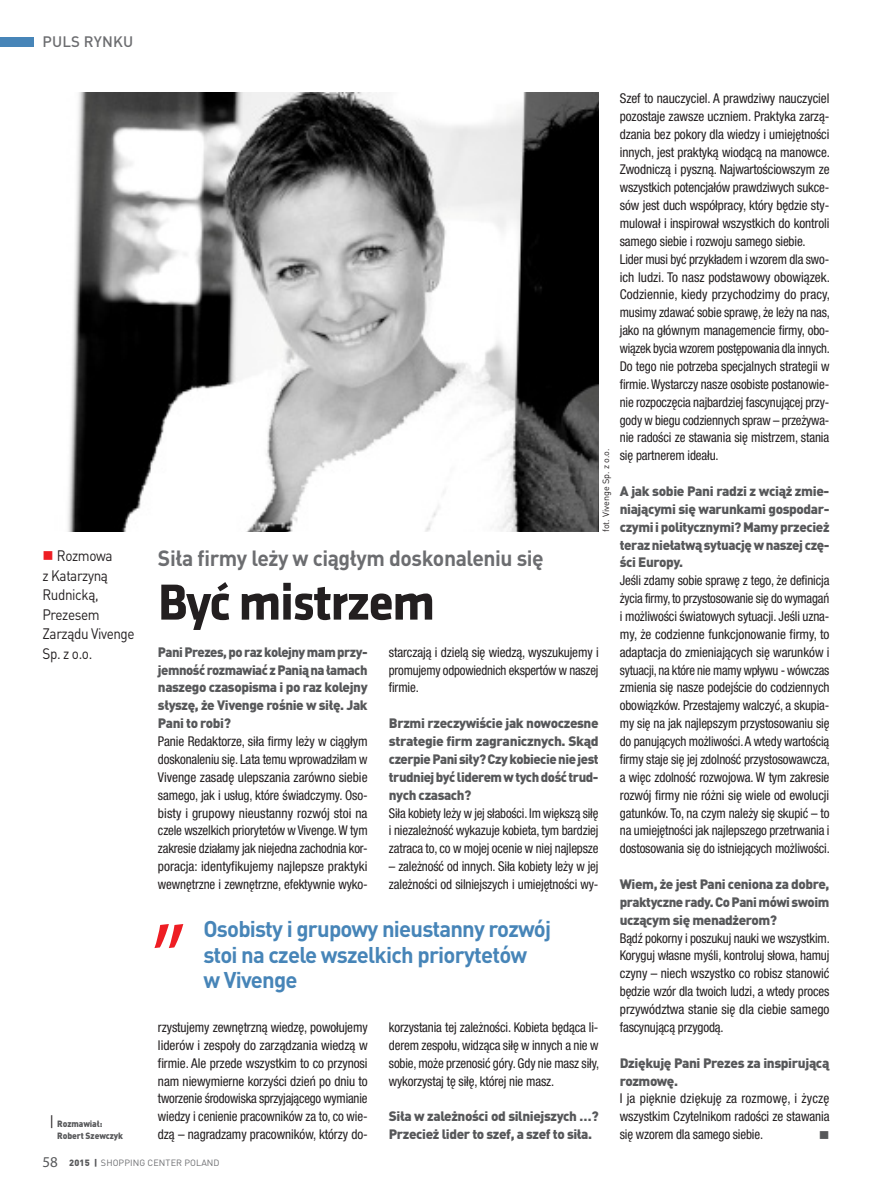
<style>
.page{position:relative;width:872px;height:1191px;background:#fff}
.page>*{position:absolute;margin:0;border:0;box-sizing:border-box;transform-origin:0 0}
.PODSTAWOWY{font:98.85px "Myriad Pro";color:#ee1d23}
.TYTUŁ{font:700 52.5px "Klavika";letter-spacing:-.03em;color:#231f20}
.wyimek{font:700 22.5px "DIN Pro";letter-spacing:-.035em;color:#4785b8}
.t1{font:700 21.75px "DIN Pro";letter-spacing:-.02em;color:#6c6d70}
.LEAD_boczny{font:15px/19.5px "DIN Pro";letter-spacing:-.03em;color:#231f20;scale:.9 1}
.PODSTAWOWY-2{font:condensed 13.5px/17.9px "Helvetica Neue LT Pro";letter-spacing:-.01em;color:#231f20;text-align:justify}
.PODSTAWOWY-3{font:condensed 13.5px/17.9px "Helvetica Neue LT Pro";letter-spacing:-.01em;color:#231f20;text-align:justify;scale:.96 1}
.PYTANIE{font:900 13.5px/17.9px "DIN Pro";letter-spacing:-.03em;color:#57585a;text-align:justify}
.PODSTAWOWY-4{font:condensed 13.5px/17.9px "Helvetica Neue LT Pro";letter-spacing:-.01em;color:#231f20;text-align:justify;scale:.95 1}
.PODSTAWOWY-5{font:13.5px "Wingdings";color:#57585a;scale:1.07 1}
.t2{font:9px "DIN Pro";letter-spacing:.01em;color:#6c6d70}
.LEAD_boczny-2{font:900 9px/12px "DIN Pro";letter-spacing:-.01em;color:#57585a;scale:.95 1}
.t3{font:9px "DIN Pro";color:#231f20}
.s1{color:#ee1d23}
.s2{font-weight:400;font-size:15px;color:#231f20}
.s3{font-family:"Myriad Pro";font-size:15px;color:#57585a}
.s4{font-weight:900;color:#57585a}
</style>
<div class="page">
<div style="left:0;top:37px;width:33px;height:10px;background:#4785b8"></div>
<img style="left:68px;top:92px;width:530px;height:439px">
<p class="LEAD_boczny" style="left:43px;top:545px;width:104px"><span class="s1">■</span> Rozmowa<br>z Katarzyną<br>Rudnicką,<br>Prezesem<br>Zarządu Vivenge<br>Sp. z o.o.</p>
<p class="LEAD_boczny-2" style="left:57px;top:1117px;width:71px;text-indent:-8px"><span class="s2">|</span> Rozmawiał:<br>Robert Szewczyk</p>
<p class="t1" style="left:158px;top:544px;width:387px">Siła firmy leży w ciągłym doskonaleniu się</p>
<p class="TYTUŁ" style="left:158px;top:564px;width:279px">Być mistrzem</p>
<p class="t3" style="left:600px;top:532px;width:85px;rotate:-90deg">fot. Vivenge Sp. z o.o.</p>
<p class="PYTANIE" style="left:158px;top:642px;width:211px">Pani Prezes, po raz kolejny mam przy&shy;jemność rozmawiać z Panią na łamach naszego czasopisma i po raz kolejny słyszę, że Vivenge rośnie w siłę. Jak Pani to robi?</p>
<p class="PODSTAWOWY-2" style="left:158px;top:732px;width:211px">Panie Redaktorze, siła firmy leży w ciągłym doskonaleniu się. Lata temu wprowadziłam w Vivenge zasadę ulepszania zarówno siebie samego, jak i usług, które świadczymy. Oso&shy;bisty i grupowy nieustanny rozwój stoi na czele wszelkich priorytetów w Vivenge. W tym zakresie działamy jak niejedna zachodnia kor&shy;poracja: identyfikujemy najlepsze praktyki wewnętrzne i zewnętrzne, efektywnie wyko-</p>
<p class="PODSTAWOWY-2" style="left:389px;top:643px;width:211px">starczają i dzielą się wiedzą, wyszukujemy i promujemy odpowiednich ekspertów w naszej firmie.</p>
<p class="PYTANIE" style="left:389px;top:714px;width:211px">Brzmi rzeczywiście jak nowoczesne strategie firm zagranicznych. Skąd czerpie Pani siły? Czy kobiecie nie jest trudniej być liderem w tych dość trud&shy;nych czasach?</p>
<p class="PODSTAWOWY-4" style="left:389px;top:803px;width:222px">Siła kobiety leży w jej słabości. Im większą siłę i niezależność wykazuje kobieta, tym bardziej zatraca to, co w mojej ocenie w niej najlepsze</p>
<p class="PODSTAWOWY-3" style="left:389px;top:857px;width:220px">– zależność od innych. Siła kobiety leży w jej zależności od silniejszych i umiejętności wy-</p>
<p class="PODSTAWOWY" style="left:152px;top:842px;width:36px">„</p>
<p class="wyimek" style="left:203px;top:914px;width:349px">Osobisty i grupowy nieustanny rozwój</p>
<p class="wyimek" style="left:203px;top:940px;width:325px">stoi na czele wszelkich priorytetów</p>
<p class="wyimek" style="left:203px;top:965px;width:96px">w Vivenge</p>
<p class="PODSTAWOWY-2" style="left:158px;top:1018px;width:211px">rzystujemy zewnętrzną wiedzę, powołujemy liderów i zespoły do zarządzania wiedzą w firmie. Ale przede wszystkim to co przynosi nam niewymierne korzyści dzień po dniu to tworzenie środowiska sprzyjającego wymianie wiedzy i cenienie pracowników za to, co wie&shy;dzą – nagradzamy pracowników, którzy do-</p>
<p class="PODSTAWOWY-3" style="left:389px;top:1018px;width:220px">korzystania tej zależności. Kobieta będąca li&shy;derem zespołu, widząca siłę w innych a nie w sobie, może przenosić góry. Gdy nie masz siły, wykorzystaj tę siłę, której nie masz.</p>
<p class="PYTANIE" style="left:389px;top:1106px;width:211px">Siła w zależności od silniejszych …?<br>Przecież lider to szef, a szef to siła.</p>
<p class="t2" style="left:43px;top:1156px;width:179px"><span class="s3">58</span> <span class="s4">2015 |</span> SHOPPING CENTER POLAND</p>
<p class="PODSTAWOWY-2" style="left:620px;top:89px;width:212px">Szef to nauczyciel. A prawdziwy nauczyciel pozostaje zawsze uczniem. Praktyka zarzą&shy;dzania bez pokory dla wiedzy i umiejętności innych, jest praktyką wiodącą na manowce.<br>Zwodniczą i pyszną. Najwartościowszym ze wszystkich potencjałów prawdziwych sukce&shy;sów jest duch współpracy, który będzie sty&shy;mulował i inspirował wszystkich do kontroli samego siebie i rozwoju samego siebie.</p>
<p class="PODSTAWOWY-4" style="left:620px;top:250px;width:223px">Lider musi być przykładem i wzorem dla swo&shy;ich ludzi. To nasz podstawowy obowiązek.<br>Codziennie, kiedy przychodzimy do pracy, musimy zdawać sobie sprawę, że leży na nas, jako na głównym managemencie firmy, obo&shy;wiązek bycia wzorem postępowania dla innych.<br>Do tego nie potrzeba specjalnych strategii w firmie. Wystarczy nasze osobiste postanowie&shy;nie rozpoczęcia najbardziej fascynującej przy&shy;gody w biegu codziennych spraw – przeżywa&shy;nie radości ze stawania się mistrzem, stania się partnerem ideału.</p>
<p class="PYTANIE" style="left:620px;top:481px;width:211px">A jak sobie Pani radzi z wciąż zmie&shy;niającymi się warunkami gospodar&shy;czymi i politycznymi? Mamy przecież teraz niełatwą sytuację w naszej czę&shy;ści Europy.</p>
<p class="PODSTAWOWY-3" style="left:620px;top:571px;width:220px">Jeśli zdamy sobie sprawę z tego, że definicja życia firmy, to przystosowanie się do wymagań i możliwości światowych sytuacji. Jeśli uzna&shy;my, że codzienne funkcjonowanie firmy, to adaptacja do zmieniających się warunków i sytuacji, na które nie mamy wpływu - wówczas zmienia się nasze podejście do codziennych obowiązków. Przestajemy walczyć, a skupia&shy;my się na jak najlepszym przystosowaniu się do panujących możliwości. A wtedy wartością firmy staje się jej zdolność przystosowawcza, a więc zdolność rozwojowa. W tym zakresie rozwój firmy nie różni się wiele od ewolucji gatunków. To, na czym należy się skupić – to na umiejętności jak najlepszego przetrwania i dostosowania się do istniejących możliwości.</p>
<p class="PYTANIE" style="left:620px;top:874px;width:211px">Wiem, że jest Pani ceniona za dobre, praktyczne rady. Co Pani mówi swoim uczącym się menadżerom?</p>
<p class="PODSTAWOWY-3" style="left:620px;top:928px;width:220px">Bądź pokorny i poszukuj nauki we wszystkim.<br>Koryguj własne myśli, kontroluj słowa, hamuj czyny – niech wszystko co robisz stanowić będzie wzór dla twoich ludzi, a wtedy proces przywództwa stanie się dla ciebie samego fascynującą przygodą.</p>
<p class="PYTANIE" style="left:620px;top:1053px;width:211px">Dziękuję Pani Prezes za inspirującą rozmowę.</p>
<p class="PODSTAWOWY-2" style="left:620px;top:1089px;width:211px">I ja pięknie dziękuję za rozmowę, i życzę wszystkim Czytelnikom radości ze stawania się wzorem dla samego siebie.</p>
<p class="PODSTAWOWY-5" style="left:818px;top:1127px;width:12px">■</p>
</div>
